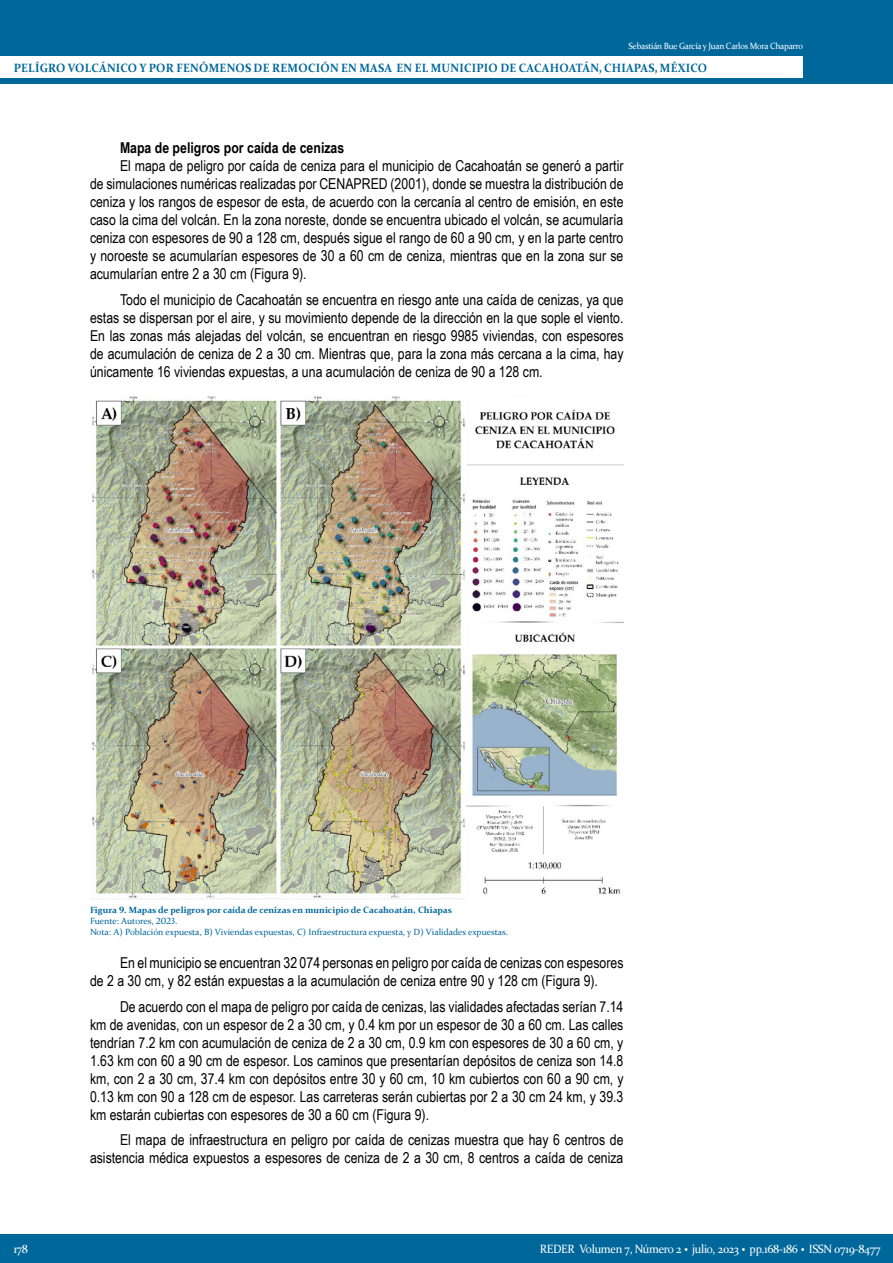
<style>
.page{position:relative;width:893px;height:1263px;background:#fff}
.page>*{position:absolute;margin:0;border:0;box-sizing:border-box;transform-origin:0 0}
.Cuerpo{font:15px/18px "Arial Narrow";color:#000;text-align:justify}
.Subtítulos_02{font:700 15px "Arial Narrow";color:#000}
.t1{font:700 12px "Constantia";letter-spacing:.02em;color:#00679b;scale:.95 1}
.t2{font:12px "Constantia";letter-spacing:-.025em;color:#fff;scale:.95 1}
.Pie_de_foto{font:9px "Constantia";color:#00679b}
.Pie_de_foto-2{font:700 9px "Constantia";color:#00679b}
.t3{font:9px "Constantia";letter-spacing:-.025em;color:#fff;scale:.95 1}
.s1{font-weight:700;font-size:18px}
</style>
<div class="page">
<img style="left:91px;top:396px;width:532px;height:503px">
<div style="left:0;top:0;width:893px;height:84px;background:#00679b"></div>
<div style="left:0;top:56px;width:803px;height:22px;background:#fff"></div>
<div style="left:0;top:1234px;width:893px;height:29px;background:#00679b"></div>
<p class="t3" style="left:629px;top:40px;width:185px">Sebastián Bue García y Juan Carlos Mora Chaparro</p>
<p class="t1" style="left:14px;top:59px;width:731px">PELÍGRO VOLCÁNICO Y POR FENÓMENOS DE REMOCIÓN EN MASA EN EL MUNICIPIO DE CACAHOATÁN, CHIAPAS, MÉXICO</p>
<p class="Subtítulos_02" style="left:120px;top:137px;width:226px">Mapa de peligros por caída de cenizas</p>
<p class="Cuerpo" style="left:90px;top:157px;width:535px;text-indent:30px">El mapa de peligro por caída de ceniza para el municipio de Cacahoatán se generó a partir de simulaciones numéricas realizadas por CENAPRED (2001), donde se muestra la distribución de ceniza y los rangos de espesor de esta, de acuerdo con la cercanía al centro de emisión, en este caso la cima del volcán. En la zona noreste, donde se encuentra ubicado el volcán, se acumularía ceniza con espesores de 90 a 128 cm, después sigue el rango de 60 a 90 cm, y en la parte centro y noroeste se acumularían espesores de 30 a 60 cm de ceniza, mientras que en la zona sur se acumularían entre 2 a 30 cm (Figura 9).</p>
<p class="Cuerpo" style="left:90px;top:290px;width:535px;text-indent:30px">Todo el municipio de Cacahoatán se encuentra en riesgo ante una caída de cenizas, ya que estas se dispersan por el aire, y su movimiento depende de la dirección en la que sople el viento.<br>En las zonas más alejadas del volcán, se encuentran en riesgo 9985 viviendas, con espesores de acumulación de ceniza de 2 a 30 cm. Mientras que, para la zona más cercana a la cima, hay únicamente 16 viviendas expuestas, a una acumulación de ceniza de 90 a 128 cm.</p>
<p class="Pie_de_foto-2" style="left:90px;top:904px;width:363px">Figura 9. Mapas de peligros por caída de cenizas en municipio de Cacahoatán, Chiapas</p>
<p class="Pie_de_foto" style="left:90px;top:915px;width:89px">Fuente: Autores, 2023.</p>
<p class="Pie_de_foto" style="left:90px;top:926px;width:420px">Nota: A) Población expuesta, B) Viviendas expuestas, C) Infraestructura expuesta, y D) Vialidades expuestas.</p>
<p class="Cuerpo" style="left:90px;top:953px;width:535px;text-indent:30px">En el municipio se encuentran 32 074 personas en peligro por caída de cenizas con espesores de 2 a 30 cm, y 82 están expuestas a la acumulación de ceniza entre 90 y 128 cm (Figura 9).</p>
<p class="Cuerpo" style="left:90px;top:997px;width:535px;text-indent:30px">De acuerdo con el mapa de peligro por caída de cenizas, las vialidades afectadas serían 7.14 km de avenidas, con un espesor de 2 a 30 cm, y 0.4 km por un espesor de 30 a 60 cm. Las calles tendrían 7.2 km con acumulación de ceniza de 2 a 30 cm, 0.9 km con espesores de 30 a 60 cm, y 1.63 km con 60 a 90 cm de espesor. Los caminos que presentarían depósitos de ceniza son 14.8 km, con 2 a 30 cm, 37.4 km con depósitos entre 30 y 60 cm, 10 km cubiertos con 60 a 90 cm, y 0.13 km con 90 a 128 cm de espesor. Las carreteras serán cubiertas por 2 a 30 cm 24 km, y 39.3 km estarán cubiertas con espesores de 30 a 60 cm (Figura 9).</p>
<p class="Cuerpo" style="left:90px;top:1130px;width:535px;text-align:right">El mapa de infraestructura en peligro por caída de cenizas muestra que hay 6 centros de asistencia médica expuestos a espesores de ceniza de 2 a 30 cm, 8 centros a caída de ceniza</p>
<p class="t2" style="left:14px;top:1241px;width:17px">178</p>
<p class="t2" style="left:540px;top:1240px;width:360px">REDER Volumen 7, Número 2 <span class="s1">·</span> julio, 2023 <span class="s1">·</span> pp.168-186 <span class="s1">·</span> ISSN 0719-8477</p>
</div>
